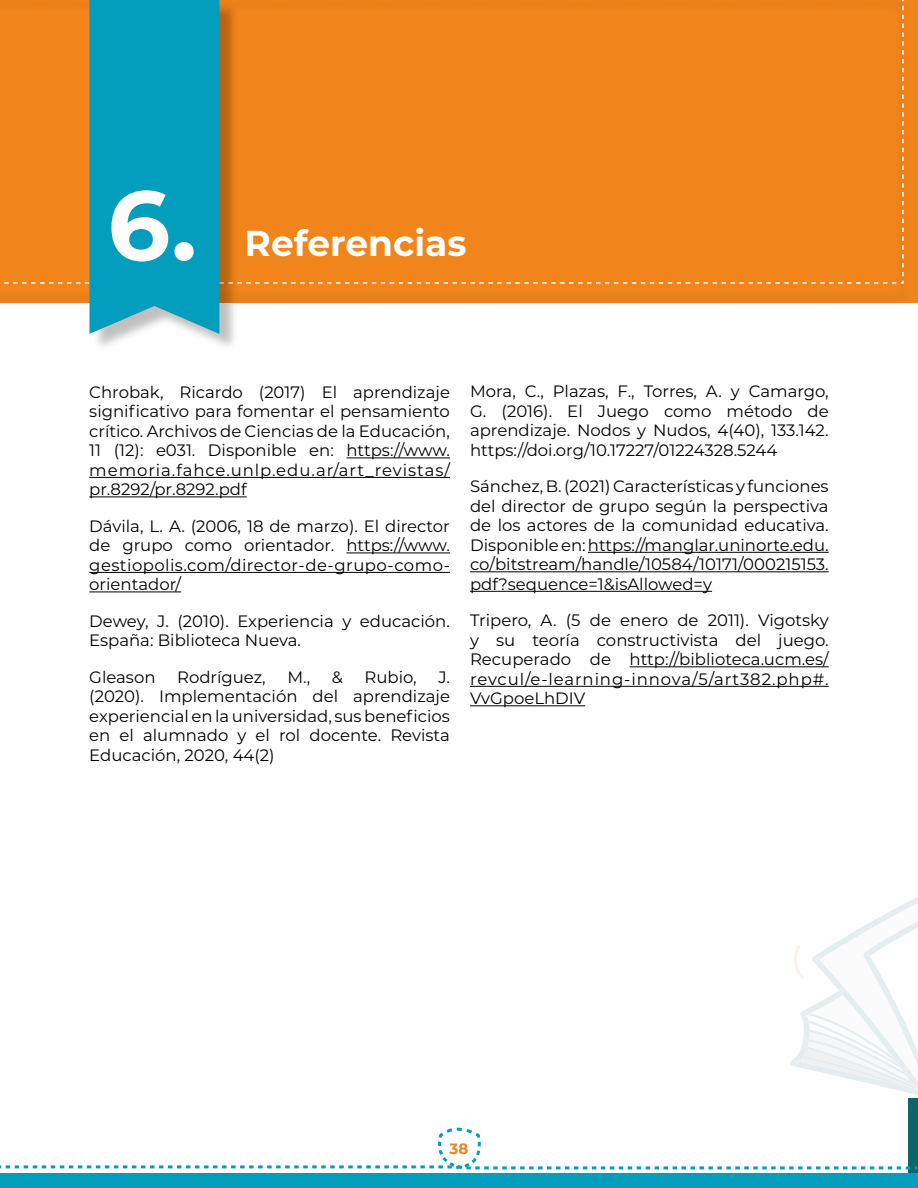
<style>
.page{position:relative;width:918px;height:1188px;background:#fff}
.page>*{position:absolute;margin:0;border:0;box-sizing:border-box;transform-origin:0 0}
.t1{font:700 98.25px "Montserrat";color:#fff}
.t2{font:700 36px "Montserrat";color:#fff}
.t3{font:16.5px/19.5px "Montserrat";color:#000;text-align:justify}
.t4{font:700 15px "Montserrat";color:#f1841a}
</style>
<div class="page">
<div style="left:91px;top:2px;width:147px;height:350px;background:#000;opacity:.25"></div>
<svg style="left:0;top:0;width:904px;height:334px;background:#d09144"></svg>
<div style="left:909px;top:1098px;width:9px;height:90px;background:#0c6569"></div>
<div style="left:0;top:1173px;width:918px;height:15px;background:#039ebe"></div>
<svg style="left:0;top:1127px;width:917px;height:44px"></svg>
<hr style="left:346px;top:458px;width:104px;height:1px;background:#000">
<hr style="left:89px;top:477px;width:361px;height:1px;background:#000">
<hr style="left:89px;top:497px;width:158px;height:1px;background:#000">
<hr style="left:346px;top:553px;width:104px;height:1px;background:#000">
<hr style="left:89px;top:572px;width:361px;height:1px;background:#000">
<hr style="left:89px;top:592px;width:92px;height:1px;background:#000">
<hr style="left:588px;top:552px;width:241px;height:1px;background:#000">
<hr style="left:470px;top:571px;width:359px;height:1px;background:#000">
<hr style="left:470px;top:591px;width:242px;height:1px;background:#000">
<hr style="left:630px;top:666px;width:199px;height:1px;background:#000">
<hr style="left:470px;top:686px;width:359px;height:1px;background:#000">
<hr style="left:470px;top:705px;width:115px;height:1px;background:#000">
<svg style="left:790px;top:897px;width:128px;height:198px"></svg>
<h1 class="t1" style="left:108px;top:155px;width:91px">6.</h1>
<h2 class="t2" style="left:245px;top:217px;width:224px">Referencias</h2>
<p class="t3" style="left:89px;top:382px;width:362px">Chrobak, Ricardo (2017) El aprendizaje significativo para fomentar el pensamiento crítico. Archivos de Ciencias de la Educación, 11 (12): e031. Disponible en: https://www. memoria.fahce.unlp.edu.ar/art_revistas/ pr.8292/pr.8292.pdf</p>
<p class="t3" style="left:89px;top:516px;width:362px">Dávila, L. A. (2006, 18 de marzo). El director de grupo como orientador. https://www. gestiopolis.com/director-de-grupo-como&shy;orientador/</p>
<p class="t3" style="left:89px;top:611px;width:362px">Dewey, J. (2010). Experiencia y educación.<br>España: Biblioteca Nueva.</p>
<p class="t3" style="left:89px;top:667px;width:68px">Gleason</p>
<p class="t3" style="left:177px;top:667px;width:90px">Rodríguez,</p>
<p class="t3" style="left:287px;top:667px;width:24px">M.,</p>
<p class="t3" style="left:332px;top:667px;width:13px">&amp;</p>
<p class="t3" style="left:364px;top:667px;width:54px">Rubio,</p>
<p class="t3" style="left:89px;top:667px;width:362px;text-indent:349px">J. (2020). Implementación del aprendizaje experiencial en la universidad, sus beneficios en el alumnado y el rol docente. Revista Educación, 2020, 44(2)</p>
<p class="t3" style="left:470px;top:381px;width:360px">Mora, C., Plazas, F., Torres, A. y Camargo, G. (2016). El Juego como método de aprendizaje. Nodos y Nudos, 4(40), 133.142. https://doi.org/10.17227/01224328.5244</p>
<p class="t3" style="left:470px;top:476px;width:360px">Sánchez, B. (2021) Características y funciones del director de grupo según la perspectiva de los actores de la comunidad educativa.<br>Disponible en: https://manglar.uninorte.edu. co/bitstream/handle/10584/10171/000215153. pdf?sequence=1&amp;isAllowed=y</p>
<p class="t3" style="left:470px;top:610px;width:360px">Tripero, A. (5 de enero de 2011). Vigotsky y su teoría constructivista del juego.<br>Recuperado de http://biblioteca.ucm.es/ revcul/e-learning-innova/5/art382.php#.<br>VvGpoeLhDIV</p>
<p class="t4" style="left:450px;top:1137px;width:20px">38</p>
</div>
